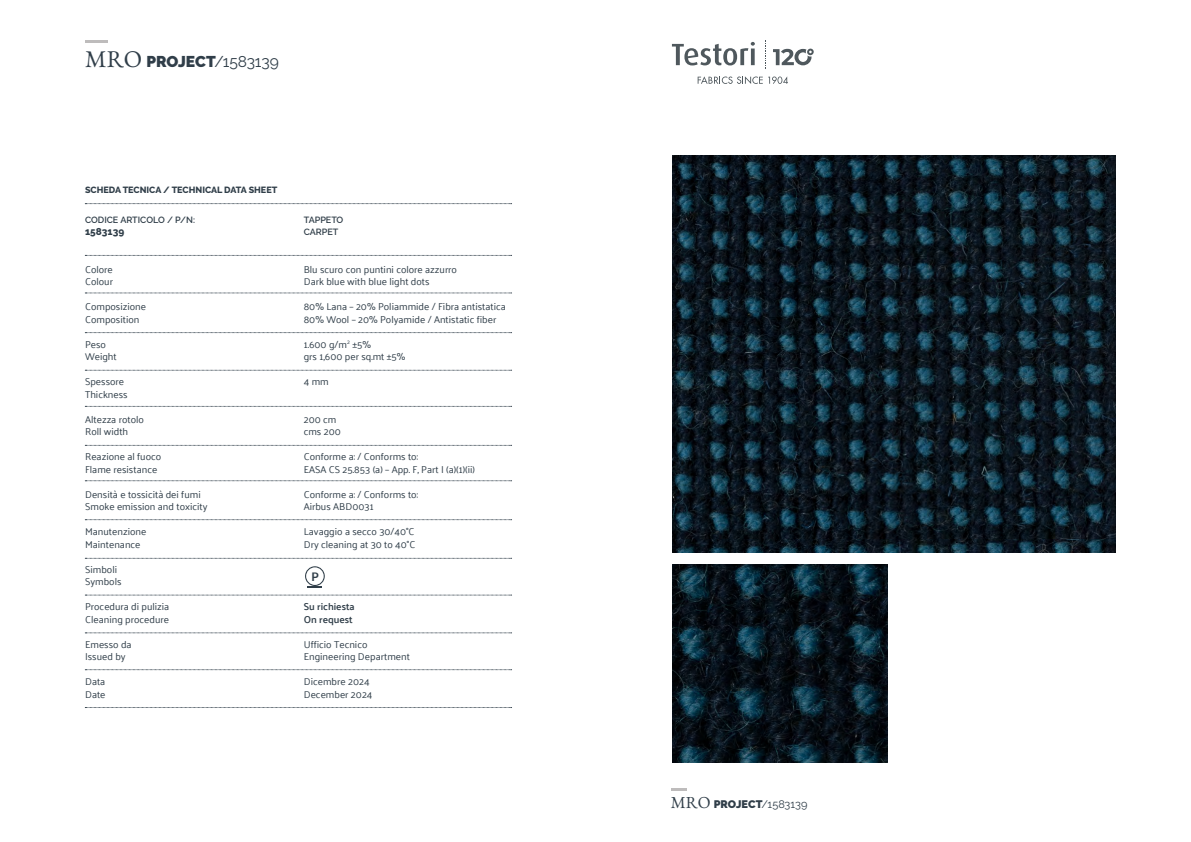
<style>
.page{position:relative;width:1191px;height:842px;background:#fff}
.page>*{position:absolute;margin:0;border:0;box-sizing:border-box;transform-origin:0 0}
.t1{font:15.6px "Raleway";letter-spacing:-.005em;color:#303e49}
.t2{font:700 11.8px "Lato";color:#303e49}
.t3{font:10.9px "Raleway";color:#303e49}
.t4{font:10px/12.5px "Palanquin";color:#303e49}
.t5{font:600 10px/12.5px "Palanquin";color:#303e49}
.t6{font:800 10px "Raleway";color:#303e49}
.t7{font:600 9px/12.5px "Raleway";color:#303e49}
.t8{font:800 9px "Raleway";color:#303e49}
.s1{font-family:"EB Garamond";font-size:24px}
.s2{font-weight:900}
.s3{font-family:"EB Garamond";font-size:16.8px}
</style>
<div class="page">
<hr style="left:85px;top:40px;width:22px;height:3px;background:#bebcbc">
<svg style="left:85px;top:255px;width:426px;height:1px"></svg>
<svg style="left:85px;top:293px;width:426px;height:1px"></svg>
<svg style="left:85px;top:332px;width:426px;height:1px"></svg>
<svg style="left:85px;top:370px;width:426px;height:1px"></svg>
<svg style="left:85px;top:406px;width:426px;height:1px"></svg>
<svg style="left:85px;top:445px;width:426px;height:1px"></svg>
<svg style="left:85px;top:481px;width:426px;height:1px"></svg>
<svg style="left:85px;top:519px;width:426px;height:1px"></svg>
<svg style="left:85px;top:558px;width:426px;height:1px"></svg>
<svg style="left:85px;top:595px;width:426px;height:1px"></svg>
<svg style="left:85px;top:633px;width:426px;height:1px"></svg>
<svg style="left:85px;top:203px;width:426px;height:1px"></svg>
<img style="left:672px;top:156px;width:443px;height:397px">
<img style="left:672px;top:564px;width:215px;height:199px">
<svg style="left:305px;top:566px;width:20px;height:22px"></svg>
<svg style="left:85px;top:669px;width:426px;height:1px"></svg>
<svg style="left:671px;top:789px;width:15px;height:2px"></svg>
<svg style="left:773px;top:49px;width:40px;height:16px"></svg>
<svg style="left:672px;top:42px;width:83px;height:23px"></svg>
<svg style="left:765px;top:40px;width:1px;height:29px"></svg>
<svg style="left:697px;top:76px;width:91px;height:8px"></svg>
<svg style="left:85px;top:707px;width:426px;height:1px"></svg>
<h1 class="t1" style="left:85px;top:52px;width:195px"><span class="s1">MRO</span> <span class="s2">PROJECT</span>/1583139</h1>
<p class="t8" style="left:85px;top:185px;width:194px">SCHEDA TECNICA / TECHNICAL DATA SHEET</p>
<p class="t7" style="left:85px;top:213px;width:112px">CODICE ARTICOLO / P/N:</p>
<p class="t6" style="left:85px;top:226px;width:41px">1583139</p>
<p class="t4" style="left:85px;top:263px;width:29px">Colore<br>Colour</p>
<p class="t4" style="left:85px;top:300px;width:63px">Composizione<br>Composition</p>
<p class="t4" style="left:85px;top:338px;width:33px">Peso<br>Weight</p>
<p class="t4" style="left:85px;top:375px;width:44px">Spessore<br>Thickness</p>
<p class="t4" style="left:85px;top:413px;width:60px">Altezza rotolo<br>Roll width</p>
<p class="t4" style="left:85px;top:450px;width:78px">Reazione al fuoco<br>Flame resistance</p>
<p class="t4" style="left:85px;top:488px;width:124px">Densità e tossicità dei fumi<br>Smoke emission and toxicity</p>
<p class="t4" style="left:85px;top:525px;width:63px">Manutenzione<br>Maintenance</p>
<p class="t4" style="left:85px;top:563px;width:38px">Simboli<br>Symbols</p>
<p class="t4" style="left:85px;top:600px;width:86px">Procedura di pulizia<br>Cleaning procedure</p>
<p class="t4" style="left:85px;top:638px;width:48px">Emesso da<br>Issued by</p>
<p class="t4" style="left:85px;top:675px;width:22px">Data<br>Date</p>
<p class="t7" style="left:304px;top:213px;width:41px">TAPPETO<br>CARPET</p>
<p class="t4" style="left:304px;top:263px;width:155px">Blu scuro con puntini colore azzurro<br>Dark blue with blue light dots</p>
<p class="t4" style="left:304px;top:300px;width:204px">80% Lana – 20% Poliammide / Fibra antistatica<br>80% Wool – 20% Polyamide / Antistatic fiber</p>
<p class="t4" style="left:304px;top:338px;width:103px">1.600 g/m<sup>2</sup> ±5%<br>grs 1,600 per sq.mt ±5%</p>
<p class="t4" style="left:304px;top:375px;width:27px">4 mm</p>
<p class="t4" style="left:304px;top:413px;width:39px">200 cm cms 200</p>
<p class="t4" style="left:304px;top:450px;width:173px">Conforme a: / Conforms to:<br>EASA CS 25.853 (a) – App. F, Part I (a)(1)(ii)</p>
<p class="t4" style="left:304px;top:488px;width:116px">Conforme a: / Conforms to:<br>Airbus ABD0031</p>
<p class="t4" style="left:304px;top:525px;width:113px">Lavaggio a secco 30/40°C<br>Dry cleaning at 30 to 40°C</p>
<p class="t2" style="left:311px;top:569px;width:9px">P</p>
<p class="t5" style="left:304px;top:600px;width:52px">Su richiesta<br>On request</p>
<p class="t4" style="left:304px;top:638px;width:108px">Ufficio Tecnico<br>Engineering Department</p>
<p class="t4" style="left:304px;top:675px;width:70px">Dicembre 2024<br>December 2024</p>
<p class="t3" style="left:671px;top:798px;width:138px"><span class="s3">MRO</span> <span class="s2">PROJECT</span>/1583139</p>
</div>
